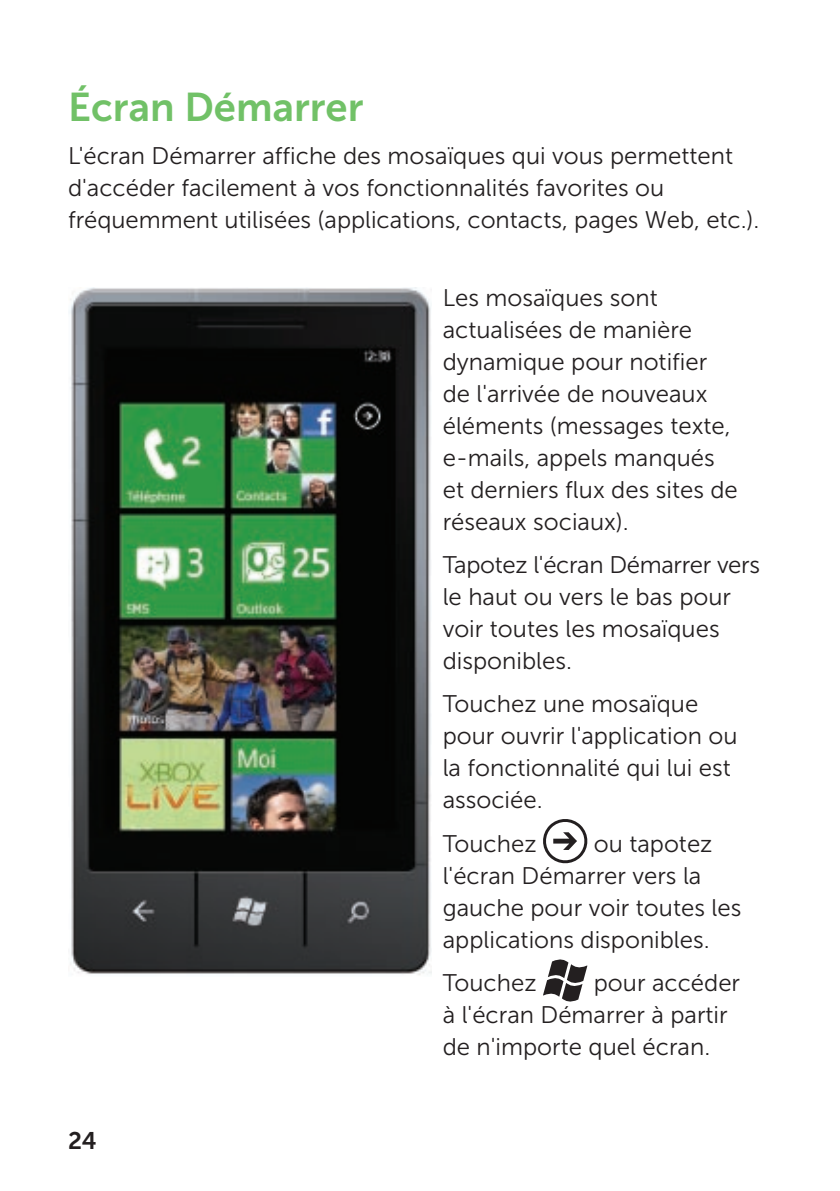
<style>
.page{position:relative;width:840px;height:1191px;background:#fff}
.page>*{position:absolute;margin:0;border:0;box-sizing:border-box;transform-origin:0 0}
.t1{font:40px "Museo Sans For Dell 700";color:#71c167}
.t2{font:24px/32px "Museo Sans For Dell 300";color:#231f20}
.t3{font:24px "Museo Sans For Dell 700";color:#231f20}
</style>
<div class="page">
<svg style="left:543px;top:819px;width:44px;height:44px"></svg>
<svg style="left:543px;top:959px;width:44px;height:42px"></svg>
<img style="left:69px;top:288px;width:362px;height:687px">
<h1 class="t1" style="left:68px;top:85px;width:297px">Écran Démarrer</h1>
<p class="t2" style="left:68px;top:140px;width:692px">L'écran Démarrer affiche des mosaïques qui vous permettent d'accéder facilement à vos fonctionnalités favorites ou fréquemment utilisées (applications, contacts, pages Web, etc.).</p>
<p class="t3" style="left:68px;top:1127px;width:30px">24</p>
<p class="t2" style="left:442px;top:281px;width:296px">Les mosaïques sont actualisées de manière dynamique pour notifier de l'arrivée de nouveaux éléments (messages texte, e-mails, appels manqués et derniers flux des sites de réseaux sociaux).</p>
<p class="t2" style="left:442px;top:549px;width:318px">Tapotez l'écran Démarrer vers le haut ou vers le bas pour voir toutes les mosaïques disponibles.</p>
<p class="t2" style="left:442px;top:688px;width:296px">Touchez une mosaïque pour ouvrir l'application ou la fonctionnalité qui lui est associée.</p>
<p class="t2" style="left:442px;top:827px;width:95px">Touchez</p>
<p class="t2" style="left:442px;top:828px;width:300px;text-indent:151px">ou tapotez l'écran Démarrer vers la gauche pour voir toutes les applications disponibles.</p>
<p class="t2" style="left:442px;top:967px;width:95px">Touchez</p>
<p class="t2" style="left:442px;top:967px;width:299px;text-indent:151px">pour accéder à l'écran Démarrer à partir de n'importe quel écran.</p>
</div>
